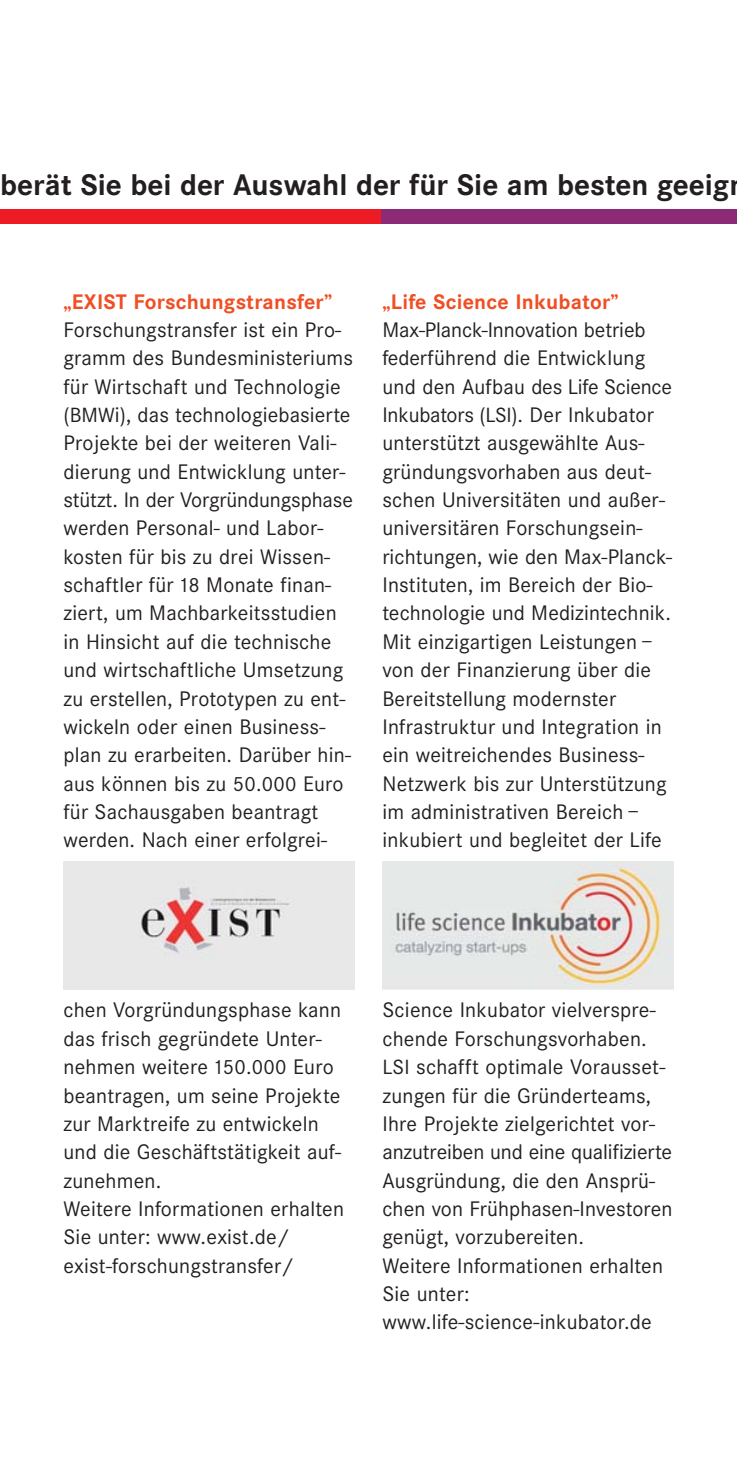
<style>
.page{position:relative;width:737px;height:1482px;background:#fff}
.page>*{position:absolute;margin:0;border:0;box-sizing:border-box;transform-origin:0 0}
.t1{font:700 31px "Corporate S";color:#231f20}
.t2{font:22px/28.2px "Corporate S";letter-spacing:.01em;color:#231f20}
.t3{font:700 22px "Corporate S";letter-spacing:.01em;color:#f04e23}
.s1{font-size:21.5px}
</style>
<div class="page">
<div style="left:0;top:209px;width:381px;height:14px;background:#ed1c24"></div>
<div style="left:381px;top:209px;width:356px;height:14px;background:#8c2a75"></div>
<img style="left:63px;top:861px;width:291px;height:128px">
<img style="left:382px;top:861px;width:291px;height:128px">
<h1 class="t1" style="left:0;top:174px;width:731px">berät Sie bei der Auswahl der für Sie am besten geeig</h1>
<p class="t3" style="left:63px;top:294px;width:270px">„EXIST Forschungstransfer”</p>
<p class="t2" style="left:63px;top:318px;width:291px">Forschungstransfer ist ein Pro - gramm des Bundesministeriums für Wirtschaft und Technologie (<span class="s1">BMW</span>i), das technologiebasierte<br>Projekte bei der weiteren Vali - dierung und Entwicklung unter&shy;stützt. In der Vorgründungsphase werden Personal- und Labor - kosten für bis zu drei Wissen - schaftler für <span class="s1">18</span> Monate finan&shy;ziert, um Machbarkeitsstudien in Hinsicht auf die technische und wirtschaftliche Umsetzung zu erstellen, Prototypen zu ent&shy;wickeln oder einen Business - plan zu erarbeiten. Darüber hin&shy;aus können bis zu <span class="s1">50.000</span> Euro für Sachausgaben beantragt werden. Nach einer erfolgrei-</p>
<p class="t3" style="left:382px;top:294px;width:238px">„Life Science Inkubator”</p>
<p class="t2" style="left:382px;top:318px;width:291px">Max-Planck-Innovation betrieb feder führend die Entwicklung und den Aufbau des Life Science<br>Inkubators (<span class="s1">LSI</span>). Der Inkubator unterstützt ausgewählte Aus - gründungs vor haben aus deut&shy;schen Universi täten und außer&shy;universitären Forschungs ein - richtungen, wie den Max-Planck-<br>Instituten, im Bereich der Bio - technologie und Medizintechnik.<br>Mit einzigartigen Leistungen – von der Finan zierung über die<br>Bereitstellung modernster<br>Infrastruktur und Integration in ein weitreichendes Business-<br>Netzwerk bis zur Unterstützung im administrativen Bereich – inkubiert und be gleitet der Life</p>
<p class="t2" style="left:63px;top:998px;width:282px">chen Vorgründungsphase kann das frisch gegründete Unter - nehmen weitere <span class="s1">150</span>.<span class="s1">000</span> Euro beantragen, um seine Projekte zur Marktreife zu entwickeln und die Geschäftstätigkeit auf&shy;zunehmen.<br>Weitere Informationen erhalten<br>Sie unter: www.exist.de/ exist-forschungstransfer/</p>
<p class="t2" style="left:382px;top:998px;width:292px">Science Inku bator vielverspre&shy;chende For schungsvorhaben.<br><span class="s1">LSI</span> schafft optimale Vorausset - zungen für die Gründerteams,<br>Ihre Projekte zielgerichtet vor&shy;anzutreiben und eine qualifizierte<br>Ausgrün dung, die den An sprü - chen von Früh phasen-Investo ren genügt, vorzubereiten.<br>Weitere Informationen erhalten<br>Sie unter: www.life-science-inkubator.de</p>
</div>
